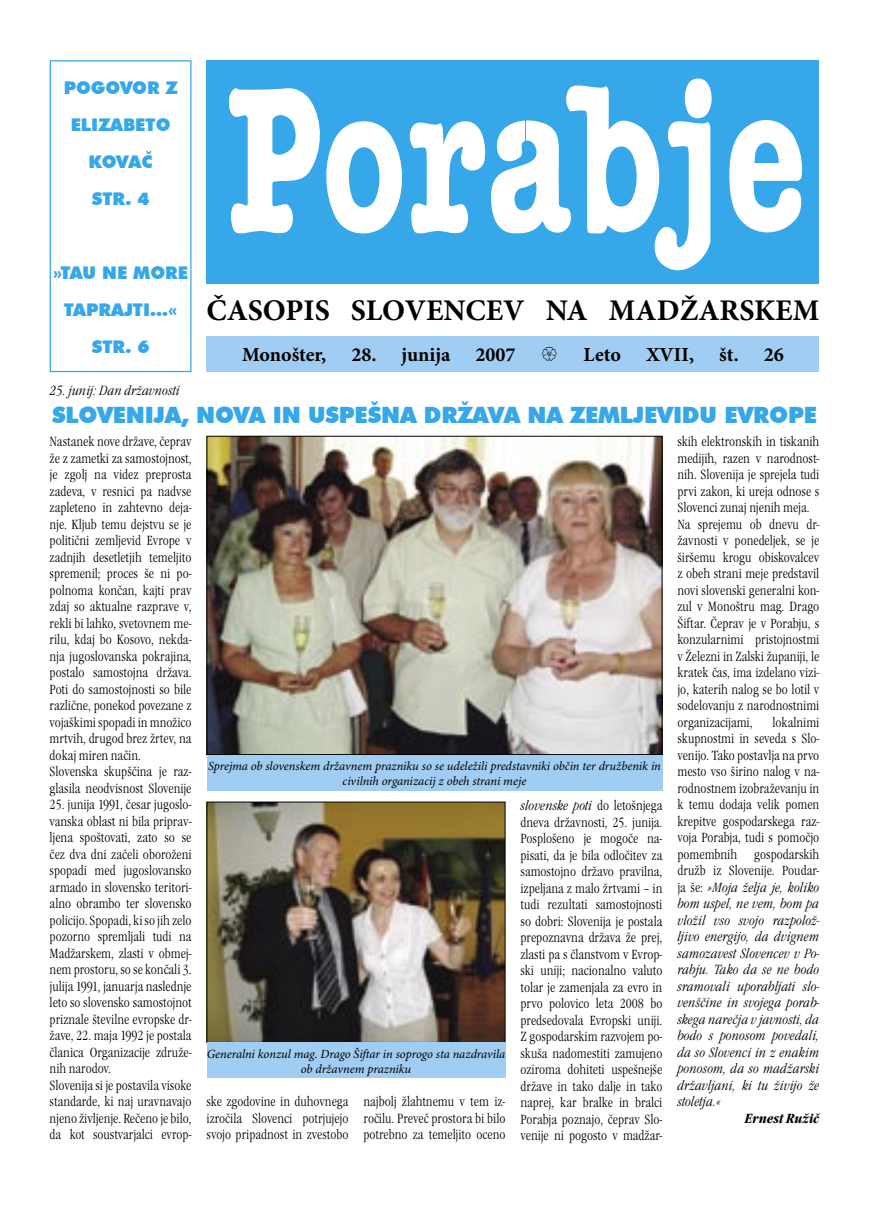
<style>
.page{position:relative;width:869px;height:1205px;background:#fff}
.page>*{position:absolute;margin:0;border:0;box-sizing:border-box;transform-origin:0 0}
.t1{font:700 30px "Minion Pro";color:#000}
.t2{font:900 22.5px "Futura BT";letter-spacing:-.01em;color:#36a7e9}
.t3{font:700 20px "Minion Pro";color:#000}
.t4{font:900 17.5px/37.1px "Futura BT";color:#36a7e9;text-align:center}
.t5{font:13.75px/16.5px "Garamond Itc TEE Ligh Cond";color:#000;text-align:justify}
.t6{font:13.75px/16.5px "Garamond Itc TEE Ligh Cond Ital";color:#000;text-align:justify}
.t7{font:italic 700 condensed 13.75px "Garamond Itc TEE";color:#000}
.t8{font:italic 12.5px/15px "Minion Pro";letter-spacing:-.005em;color:#000;text-align:center}
.s1{font-family:"Garamond Itc TEE Ligh Cond"}
</style>
<div class="page">
<div style="left:206px;top:337px;width:613px;height:35px;background:#a1cdf2"></div>
<div style="left:50px;top:60px;width:141px;height:312px;border:1px solid #36a7e9"></div>
<div style="left:206px;top:60px;width:613px;height:223px;background:#36a7e9"></div>
<svg style="left:229px;top:79px;width:572px;height:191px"></svg>
<img style="left:208px;top:438px;width:452px;height:315px">
<div style="left:206px;top:436px;width:456px;height:319px;border:1px solid #000"></div>
<div style="left:206px;top:755px;width:456px;height:35px;background:#a1cdf2"></div>
<img style="left:208px;top:804px;width:295px;height:236px">
<div style="left:206px;top:802px;width:299px;height:240px;border:1px solid #000"></div>
<div style="left:206px;top:1042px;width:299px;height:36px;background:#a1cdf2"></div>
<p class="t4" style="left:64px;top:69px;width:115px">POGOVOR Z<br>ELIZABETO<br>KOVAČ<br>STR. 4</p>
<p class="t4" style="left:53px;top:254px;width:136px">»TAU NE MORE<br>TAPRAJTI...«<br>STR. 6</p>
<p class="t6" style="left:50px;top:382px;width:131px">25. junij: Dan državnosti</p>
<h1 class="t1" style="left:206px;top:292px;width:614px">ČASOPIS SLOVENCEV NA MADŽARSKEM</h1>
<h3 class="t3" style="left:242px;top:343px;width:86px">Monošter,</h3>
<h3 class="t3" style="left:351px;top:343px;width:100px">28. junija</h3>
<h3 class="t3" style="left:475px;top:343px;width:41px">2007</h3>
<h3 class="t3" style="left:583px;top:343px;width:39px">Leto</h3>
<h3 class="t3" style="left:645px;top:343px;width:49px">XVII,</h3>
<h3 class="t3" style="left:718px;top:343px;width:66px">št. 26</h3>
<h2 class="t2" style="left:52px;top:401px;width:766px">SLOVENIJA, NOVA IN USPEŠNA DRŽAVA NA ZEMLJEVIDU EVROPE</h2>
<p class="t5" style="left:50px;top:433px;width:143px;text-align:left">Nastanek nove države, čeprav že z zametki za samostojnost, je zgolj na videz preprosta zadeva, v resnici pa nadvse zapleteno in zahtevno deja&shy;nje. Kljub temu dejstvu se je politični zemljevid Evrope v zadnjih desetletjih temeljito spremenil; proces še ni po&shy;polnoma končan, kajti prav zdaj so aktualne razprave v, rekli bi lahko, svetovnem me&shy;rilu, kdaj bo Kosovo, nekda&shy;nja jugoslovanska pokrajina, postalo samostojna država.<br>Poti do samostojnosti so bile različne, ponekod povezane z vojaškimi spopadi in množico mrtvih, drugod brez žrtev, na dokaj miren način.<br>Slovenska skupščina je raz&shy;glasila neodvisnost Slovenije</p>
<p class="t5" style="left:50px;top:796px;width:143px;text-align:left">25. junija 1991, česar jugoslo&shy;vanska oblast ni bila priprav&shy;ljena spoštovati, zato so se čez dva dni začeli oboroženi spopadi med jugoslovansko armado in slovensko teritori&shy;alno obrambo ter slovensko policijo. Spopadi, ki so jih zelo pozorno spremljali tudi na<br>Madžarskem, zlasti v obmej&shy;nem prostoru, so se končali 3. julija 1991, januarja naslednje leto so slovensko samostojnot priznale številne evropske dr&shy;žave, 22. maja 1992 je postala članica Organizacije združe&shy;nih narodov.<br>Slovenija si je postavila visoke standarde, ki naj uravnavajo njeno življenje. Rečeno je bilo, da kot soustvarjalci evrop-</p>
<p class="t8" style="left:208px;top:758px;width:454px">Sprejma ob slovenskem državnem prazniku so se udeležili predstavniki občin ter družbenik in civilnih organizacij z obeh strani meje</p>
<p class="t8" style="left:206px;top:1046px;width:300px">Generalni konzul mag. Drago Šiftar in soprogo sta nazdravila ob državnem prazniku</p>
<p class="t5" style="left:206px;top:1093px;width:143px">ske zgodovine in duhovnega izročila Slovenci potrjujejo svojo pripadnost in zvestobo</p>
<p class="t5" style="left:363px;top:1093px;width:143px">najbolj žlahtnemu v tem iz&shy;ročilu. Preveč prostora bi bilo potrebno za temeljito oceno</p>
<p class="t6" style="left:520px;top:798px;width:143px">slovenske poti <span class="s1">do letošnjega</span></p>
<p class="t5" style="left:520px;top:814px;width:143px">dneva državnosti, 25. junija.<br>Posplošeno je mogoče na&shy;pisati, da je bila odločitev za samostojno državo pravilna, izpeljana z malo žrtvami – in tudi rezultati samostojnosti so dobri: Slovenija je postala prepoznavna država že prej, zlasti pa s članstvom v Evrop&shy;ski uniji; nacionalno valuto tolar je zamenjala za evro in prvo polovico leta 2008 bo predsedovala Evropski uniji.<br>Z gospodarskim razvojem po&shy;skuša nadomestiti zamujeno oziroma dohiteti uspešnejše države in tako dalje in tako naprej, kar bralke in bralci Porabja poznajo, čeprav Slo&shy;venije ni pogosto v madžar-</p>
<p class="t5" style="left:677px;top:433px;width:143px;text-align:left">skih elektronskih in tiskanih medijih, razen v narodnost&shy;nih. Slovenija je sprejela tudi prvi zakon, ki ureja odnose s<br>Slovenci zunaj njenih meja.<br>Na sprejemu ob dnevu dr&shy;žavnosti v ponedeljek, se je širšemu krogu obiskovalcev z obeh strani meje predstavil novi slovenski generalni kon&shy;zul v Monoštru mag. Drago<br>Šiftar. Čeprav je v Porabju, s konzularnimi pristojnostmi v Železni in Zalski županiji, le kratek čas, ima izdelano vizi&shy;jo, katerih nalog se bo lotil v sodelovanju z narodnostnimi organizacijami,</p>
<p class="t5" style="left:677px;top:714px;width:143px;text-indent:95px">lokalnimi skupnostmi in seveda s Slo&shy;venijo. Tako postavlja na prvo mesto vso širino nalog v na&shy;rodnostnem izobraževanju in k temu dodaja velik pomen krepitve gospodarskega raz&shy;voja Porabja, tudi s pomočjo pomembnih gospodarskih družb iz Slovenije. Poudar-</p>
<p class="t6" style="left:677px;top:879px;width:143px"><span class="s1">ja še:</span> »Moja želja je, koliko bom uspel, ne vem, bom pa vložil vso svojo razpolož&shy;ljivo energijo, da dvignem samozavest Slovencev v Po&shy;rabju. Tako da se ne bodo sramovali uporabljati slo&shy;venščine in svojega porab&shy;skega narečja v javnosti, da bodo s ponosom povedali, da so Slovenci in z enakim ponosom, da so madžarski državljani, ki tu živijo že stoletja.«</p>
<p class="t7" style="left:744px;top:1110px;width:76px">Ernest Ružič</p>
</div>
